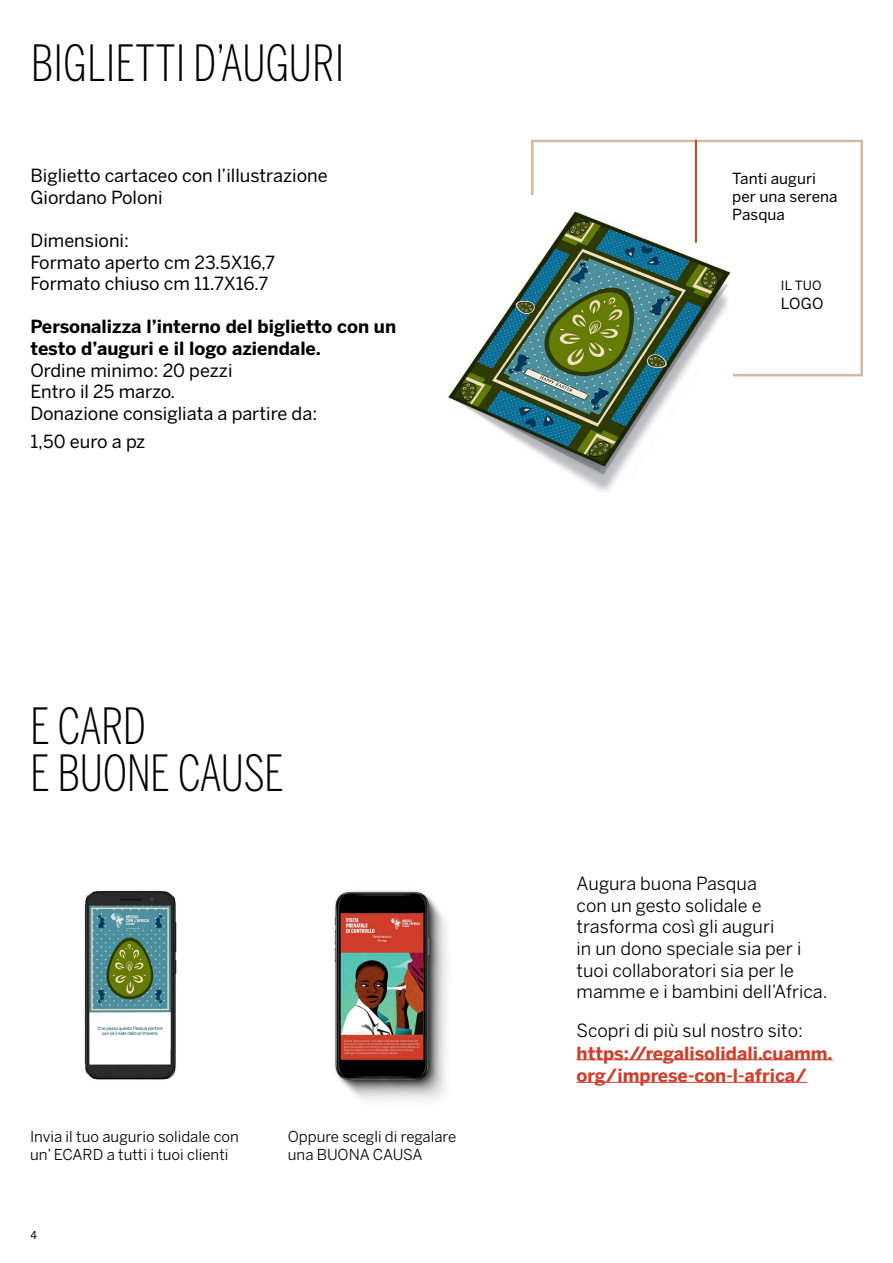
<style>
.page{position:relative;width:893px;height:1263px;background:#fff}
.page>*{position:absolute;margin:0;border:0;box-sizing:border-box;transform-origin:0 0}
.t1{font:300 49.5px/46.2px "Benton Sans Compressed";letter-spacing:-.01em;color:#000}
.t2{font:18px/21.6px "Benton Sans";color:#000}
.t3{font:18px/21.6px "Benton Sans";color:#000}
.t4{font:700 18px/21.6px "Benton Sans";color:#000}
.t5{font:700 18px/22.5px "Benton Sans";color:#d13e2a}
.t6{font:15.3px/18.3px "Benton Sans";letter-spacing:.005em;color:#000}
.t7{font:15px/18px "Benton Sans";color:#000}
.t8{font:12.75px "Benton Sans";color:#000}
.t9{font:10.8px "Benton Sans";color:#000}
</style>
<div class="page">
<hr style="left:577px;top:1059px;width:256px;height:1px;background:#d13e2a">
<hr style="left:577px;top:1082px;width:230px;height:1px;background:#d13e2a">
<img style="left:334px;top:890px;width:113px;height:211px">
<div style="left:531px;top:140px;width:332px;height:236px;border:3px solid #d3baa7"></div>
<img style="left:448px;top:195px;width:284px;height:297px">
<hr style="left:695px;top:140px;width:2px;height:103px;background:#d13e2a">
<img style="left:84px;top:890px;width:93px;height:190px">
<h1 class="t1" style="left:31px;top:39px;width:315px">BIGLIETTI D’AUGURI</h1>
<p class="t2" style="left:30px;top:164px;width:299px">Biglietto cartaceo con l’illustrazione<br>Giordano Poloni</p>
<p class="t2" style="left:30px;top:229px;width:246px">Dimensioni:<br>Formato aperto cm 23.5X16,7<br>Formato chiuso cm 11.7X16.7</p>
<p class="t4" style="left:30px;top:315px;width:367px">Personalizza l’interno del biglietto con un testo d’auguri e il logo aziendale.</p>
<p class="t2" style="left:30px;top:358px;width:288px">Ordine minimo: 20 pezzi<br>Entro il 25 marzo.<br>Donazione consigliata a partire da:</p>
<p class="t2" style="left:30px;top:430px;width:116px">1,50 euro a pz</p>
<h1 class="t1" style="left:30px;top:703px;width:255px">E CARD<br>E BUONE CAUSE</h1>
<p class="t7" style="left:30px;top:1127px;width:210px">Invia il tuo augurio solidale con un’ ECARD a tutti i tuoi clienti</p>
<p class="t7" style="left:288px;top:1127px;width:170px">Oppure scegli di regalare una BUONA CAUSA</p>
<p class="t9" style="left:30px;top:1227px;width:9px">4</p>
<p class="t6" style="left:732px;top:168px;width:107px">Tanti auguri per una serena<br>Pasqua</p>
<p class="t8" style="left:781px;top:277px;width:42px">IL TUO</p>
<p class="t6" style="left:781px;top:293px;width:44px">LOGO</p>
<p class="t3" style="left:577px;top:873px;width:252px">Augura buona Pasqua<br>con un gesto solidale e trasforma così gli auguri<br>in un dono speciale sia per i tuoi collaboratori sia per le mamme e i bambini dell’Africa.</p>
<p class="t3" style="left:577px;top:1020px;width:228px">Scopri di più sul nostro sito:</p>
<p class="t5" style="left:577px;top:1041px;width:258px">https://regalisolidali.cuamm. org/imprese-con-l-africa/</p>
</div>
